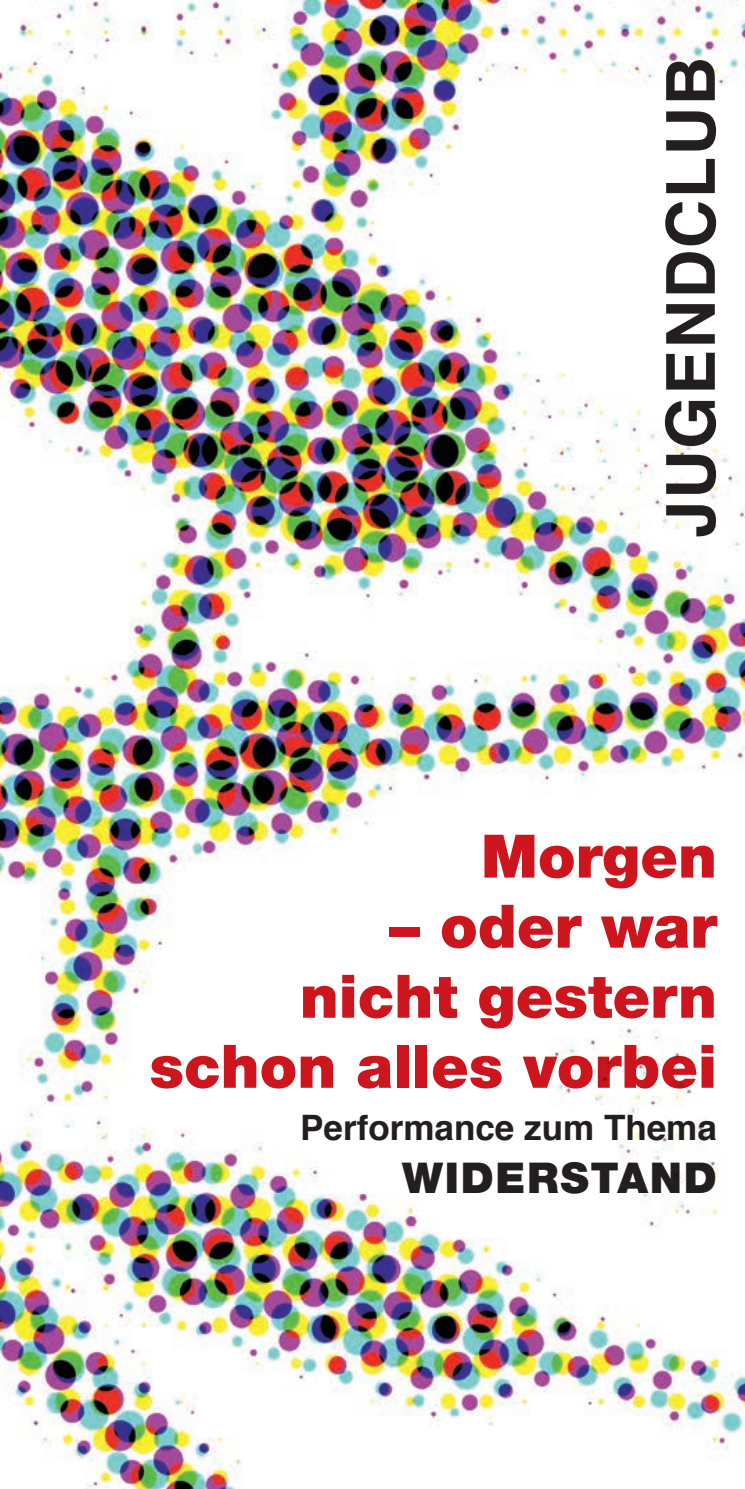
<style>
.page{position:relative;width:745px;height:1489px;background:#fff}
.page>*{position:absolute;margin:0;border:0;box-sizing:border-box;transform-origin:0 0}
.t1{font:700 67.5px "Helvetica";letter-spacing:.02em;color:#231f20}
.t2{font:900 60px/70px "Helvetica Neue";color:#cd151d;text-align:right}
.t3{font:900 42.5px "Helvetica Neue";letter-spacing:.04em;color:#231f20}
.t4{font:700 35px "Helvetica";color:#231f20}
</style>
<div class="page">
<img style="left:0;top:0;width:744px;height:1488px">
<p class="t1" style="left:636px;top:538px;width:482px;rotate:-90deg">JUGENDCLUB</p>
<p class="t2" style="left:481px;top:820px;width:237px">Morgen</p>
<p class="t2" style="left:149px;top:891px;width:568px">– oder war<br>nicht gestern schon alles vorbei</p>
<p class="t4" style="left:300px;top:1099px;width:418px">Performance zum Thema</p>
<p class="t3" style="left:402px;top:1152px;width:316px">WIDERSTAND</p>
</div>
